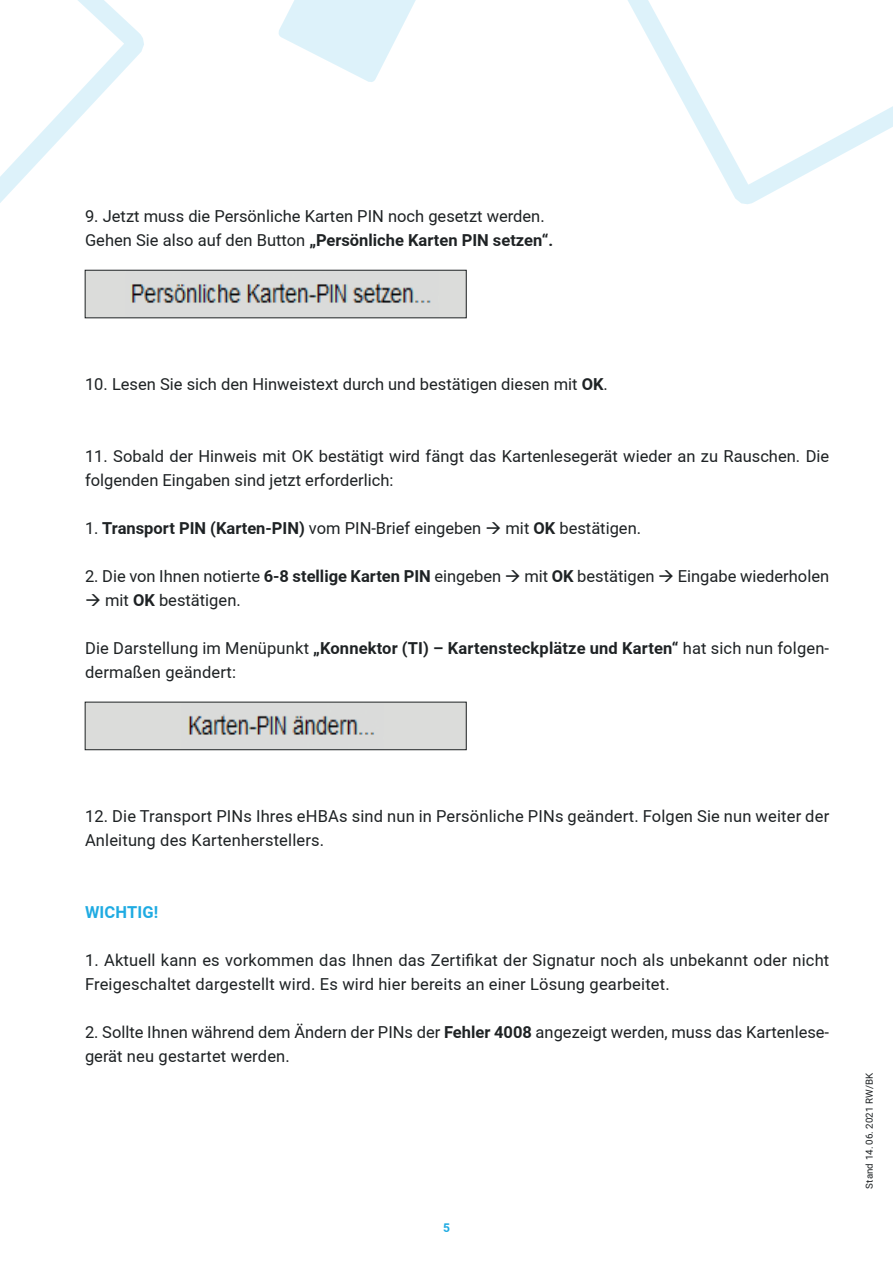
<style>
.page{position:relative;width:893px;height:1263px;background:#fff}
.page>*{position:absolute;margin:0;border:0;box-sizing:border-box;transform-origin:0 0}
.t1{font:16.5px/24px "Roboto";color:#1e2224}
.t2{font:700 16.5px "Roboto";color:#1e2224}
.t3{font:700 16.5px "Roboto";letter-spacing:.01em;color:#1fabe2}
.t4{font:700 12px "Roboto";color:#1fabe2}
.t5{font:9.75px "Roboto";letter-spacing:.01em;color:#1e2224}
.s1{font-weight:400}
.s2{font-weight:700}
</style>
<div class="page">
<svg style="left:0;top:0;width:152px;height:277px"></svg>
<svg style="left:628px;top:0;width:265px;height:204px"></svg>
<svg style="left:278px;top:0;width:138px;height:82px"></svg>
<div style="left:85px;top:270px;width:381px;height:48px;background:#dbdcda"></div>
<img style="left:130px;top:282px;width:301px;height:21px">
<div style="left:85px;top:270px;width:381px;height:48px;border:1px solid #1e2224"></div>
<div style="left:85px;top:702px;width:381px;height:48px;background:#dbdcda"></div>
<img style="left:188px;top:714px;width:186px;height:21px">
<div style="left:85px;top:702px;width:381px;height:48px;border:1px solid #1e2224"></div>
<p class="t1" style="left:85px;top:204px;width:461px">9. Jetzt muss die Persönliche Karten PIN noch gesetzt werden.</p>
<p class="t2" style="left:85px;top:230px;width:470px"><span class="s1">Gehen Sie also auf den Button</span> „Persönliche Karten PIN setzen“.</p>
<p class="t1" style="left:85px;top:372px;width:524px">10. Lesen Sie sich den Hinweistext durch und bestätigen diesen mit <span class="s2">OK</span>.</p>
<p class="t1" style="left:85px;top:444px;width:746px">11. Sobald der Hinweis mit OK bestätigt wird fängt das Kartenlesegerät wieder an zu Rauschen. Die folgenden Eingaben sind jetzt erforderlich:</p>
<p class="t1" style="left:85px;top:516px;width:558px">1. <span class="s2">Transport PIN (Karten-PIN)</span> vom PIN-Brief eingeben → mit <span class="s2">OK</span> bestätigen.</p>
<p class="t1" style="left:85px;top:564px;width:746px">2. Die von Ihnen notierte <span class="s2">6-8 stellige Karten PIN</span> eingeben → mit <span class="s2">OK</span> bestätigen → Eingabe wiederholen</p>
<p class="t1" style="left:85px;top:588px;width:157px">→ mit <span class="s2">OK</span> bestätigen.</p>
<p class="t1" style="left:85px;top:636px;width:746px">Die Darstellung im Menüpunkt <span class="s2">„Konnektor (TI) – Kartensteckplätze und Karten“</span> hat sich nun folgen&shy;dermaßen geändert:</p>
<p class="t1" style="left:85px;top:804px;width:746px">12. Die Transport PINs Ihres eHBAs sind nun in Persönliche PINs geändert. Folgen Sie nun weiter der<br>Anleitung des Kartenherstellers.</p>
<p class="t3" style="left:85px;top:902px;width:75px">WICHTIG!</p>
<p class="t1" style="left:85px;top:948px;width:746px">1. Aktuell kann es vorkommen das Ihnen das Zertifikat der Signatur noch als unbekannt oder nicht<br>Freigeschaltet dargestellt wird. Es wird hier bereits an einer Lösung gearbeitet.</p>
<p class="t1" style="left:85px;top:1020px;width:746px">2. Sollte Ihnen während dem Ändern der PINs der <span class="s2">Fehler 4008</span> angezeigt werden, muss das Kartenlese&shy;gerät neu gestartet werden.</p>
<p class="t4" style="left:443px;top:1220px;width:8px">5</p>
<p class="t5" style="left:863px;top:1188px;width:117px;rotate:-90deg">Stand 14. 06. 2021 RW/BK</p>
</div>
